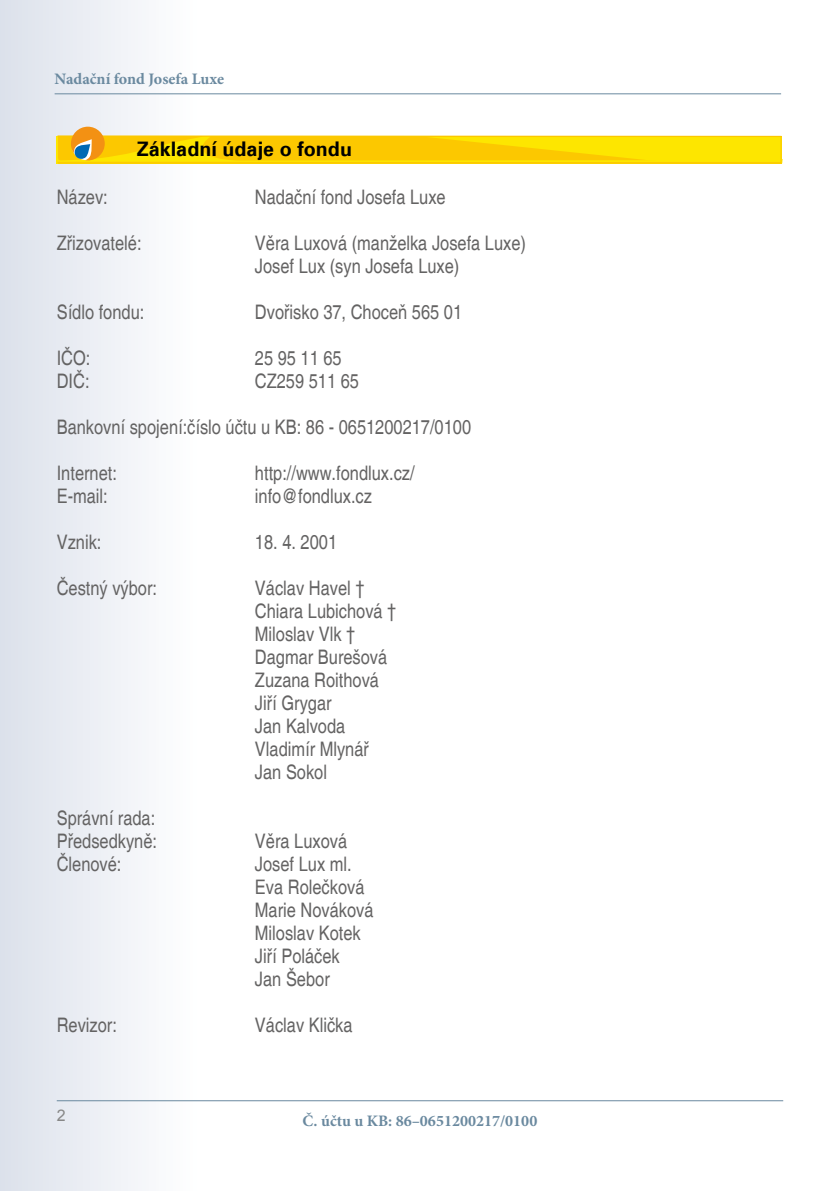
<style>
.page{position:relative;width:840px;height:1191px;background:#fff}
.page>*{position:absolute;margin:0;border:0;box-sizing:border-box;transform-origin:0 0}
.t1{font:condensed 20px/23px "Helvetica";color:#646363}
.t2{font:700 20px "Zurich AT";color:#000}
.t3{font:700 16px "Minion Pro";color:#6a899f}
.t4{font:16px "Arial";color:#878787}
</style>
<div class="page">
<div style="left:0;top:0;width:198px;height:1191px;background:linear-gradient(to right,#dce1eb,#fff)"></div>
<hr style="left:55px;top:93px;width:725px;height:1px;background:#6a899f">
<hr style="left:57px;top:1100px;width:725px;height:1px;background:#6a899f">
<svg style="left:57px;top:127px;width:725px;height:37px"></svg>
<p class="t3" style="left:55px;top:68px;width:171px">Nadační fond Josefa Luxe</p>
<p class="t2" style="left:137px;top:137px;width:217px">Základní údaje o fondu</p>
<p class="t1" style="left:57px;top:185px;width:53px">Název:</p>
<p class="t1" style="left:255px;top:185px;width:192px">Nadační fond Josefa Luxe</p>
<p class="t1" style="left:57px;top:231px;width:86px">Zřizovatelé:</p>
<p class="t1" style="left:255px;top:231px;width:272px">Věra Luxová (manželka Josefa Luxe)<br>Josef Lux (syn Josefa Luxe)</p>
<p class="t1" style="left:57px;top:300px;width:89px">Sídlo fondu:</p>
<p class="t1" style="left:255px;top:300px;width:208px">Dvořisko 37, Choceň 565 01</p>
<p class="t1" style="left:57px;top:346px;width:35px">IČO:</p>
<p class="t1" style="left:255px;top:346px;width:88px">25 95 11 65</p>
<p class="t1" style="left:57px;top:369px;width:34px">DIČ:</p>
<p class="t1" style="left:255px;top:369px;width:105px">CZ259 511 65</p>
<p class="t1" style="left:57px;top:415px;width:415px">Bankovní spojení:číslo účtu u KB: 86 - 0651200217/0100</p>
<p class="t1" style="left:57px;top:461px;width:62px">Internet:</p>
<p class="t1" style="left:255px;top:461px;width:161px">http://www.fondlux.cz/</p>
<p class="t1" style="left:57px;top:484px;width:53px">E-mail:</p>
<p class="t1" style="left:255px;top:484px;width:118px">info@fondlux.cz</p>
<p class="t1" style="left:57px;top:530px;width:46px">Vznik:</p>
<p class="t1" style="left:255px;top:530px;width:84px">18. 4. 2001</p>
<p class="t1" style="left:57px;top:576px;width:102px">Čestný výbor:</p>
<p class="t1" style="left:255px;top:576px;width:143px">Václav Havel †<br>Chiara Lubichová †<br>Miloslav Vlk †<br>Dagmar Burešová<br>Zuzana Roithová<br>Jiří Grygar<br>Jan Kalvoda<br>Vladimír Mlynář<br>Jan Sokol</p>
<p class="t1" style="left:57px;top:806px;width:102px">Správní rada:<br>Předsedkyně:</p>
<p class="t1" style="left:255px;top:829px;width:94px">Věra Luxová</p>
<p class="t1" style="left:57px;top:852px;width:66px">Členové:</p>
<p class="t1" style="left:255px;top:852px;width:120px">Josef Lux ml.<br>Eva Rolečková<br>Marie Nováková<br>Miloslav Kotek<br>Jiří Poláček<br>Jan Šebor</p>
<p class="t1" style="left:57px;top:1013px;width:62px">Revizor:</p>
<p class="t1" style="left:255px;top:1013px;width:99px">Václav Klička</p>
<p class="t4" style="left:57px;top:1105px;width:10px">2</p>
<p class="t3" style="left:302px;top:1109px;width:236px">Č. účtu u KB: 86–0651200217/0100</p>
</div>
